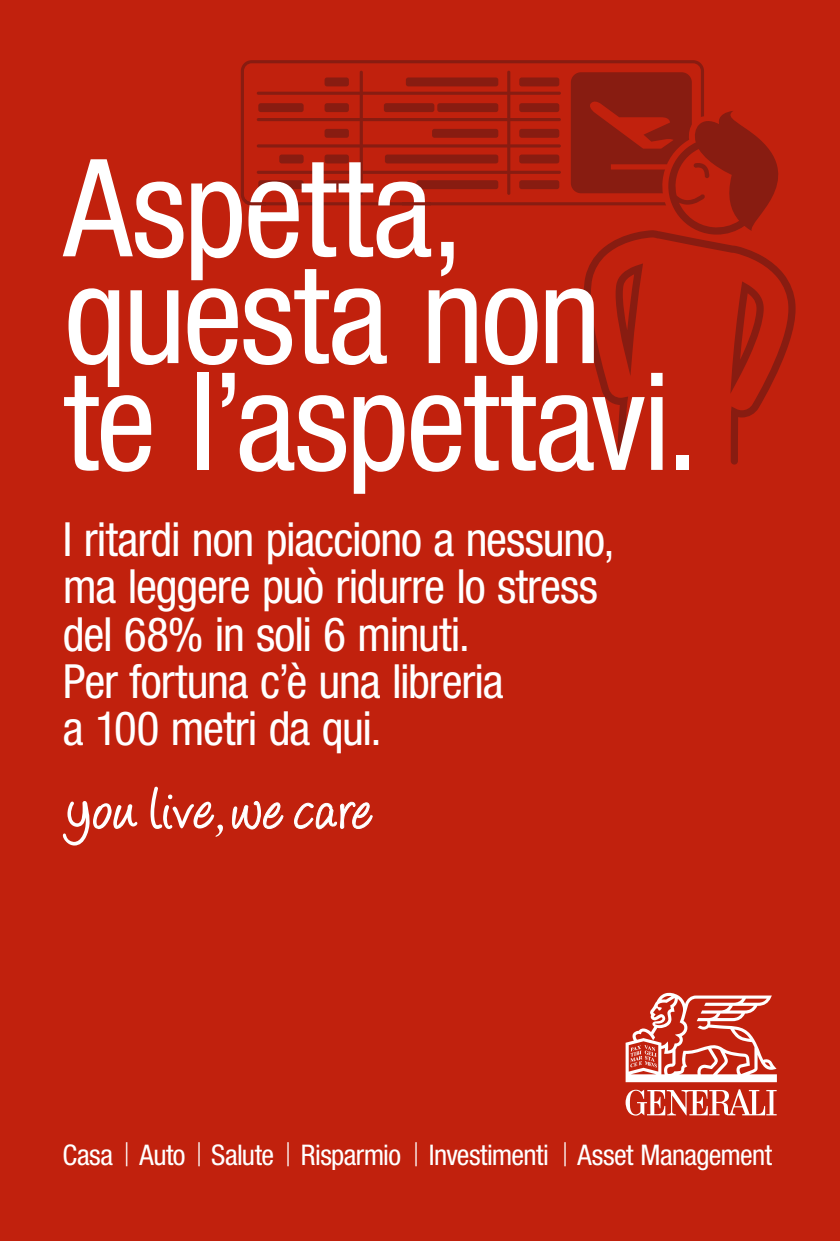
<style>
.page{position:relative;width:840px;height:1241px;background:#fff}
.page>*{position:absolute;margin:0;border:0;box-sizing:border-box;transform-origin:0 0}
.t1{font:condensed 135.78px/106.7px "Helvetica Neue LT Com";letter-spacing:-.02em;color:#fff}
.t2{font:condensed 47.15px/47.1px "Helvetica Neue LT Std";letter-spacing:-.025em;color:#fff}
.t3{font:condensed 28.45px "Helvetica Neue LT Std";letter-spacing:-.02em;color:#fff}
.s1{font-family:"Helvetica Neue";font-weight:300;font-stretch:normal;font-size:24.07px}
</style>
<div class="page">
<div style="left:0;top:0;width:840px;height:1240px;background:#c1210d"></div>
<svg style="left:625px;top:1089px;width:151px;height:26px"></svg>
<svg style="left:625px;top:992px;width:152px;height:89px"></svg>
<svg style="left:241px;top:60px;width:463px;height:145px"></svg>
<svg style="left:584px;top:234px;width:211px;height:230px"></svg>
<svg style="left:571px;top:72px;width:208px;height:162px"></svg>
<svg style="left:245px;top:71px;width:316px;height:134px"></svg>
<svg style="left:232px;top:801px;width:51px;height:28px"></svg>
<svg style="left:294px;top:801px;width:79px;height:28px"></svg>
<svg style="left:63px;top:801px;width:74px;height:44px"></svg>
<svg style="left:151px;top:786px;width:72px;height:50px"></svg>
<h1 class="t1" style="left:64px;top:153px;width:636px">Aspetta, questa non te l’aspettavi.</h1>
<p class="t2" style="left:63px;top:515px;width:553px">I ritardi non piacciono a nessuno, ma leggere può ridurre lo stress del 68% in soli 6 minuti.<br>Per fortuna c’è una libreria<br>a 100 metri da qui.</p>
<p class="t3" style="left:63px;top:1138px;width:711px">Casa <span class="s1">|</span> Auto <span class="s1">|</span> Salute <span class="s1">|</span> Risparmio <span class="s1">|</span> Investimenti <span class="s1">|</span> Asset Management</p>
</div>
